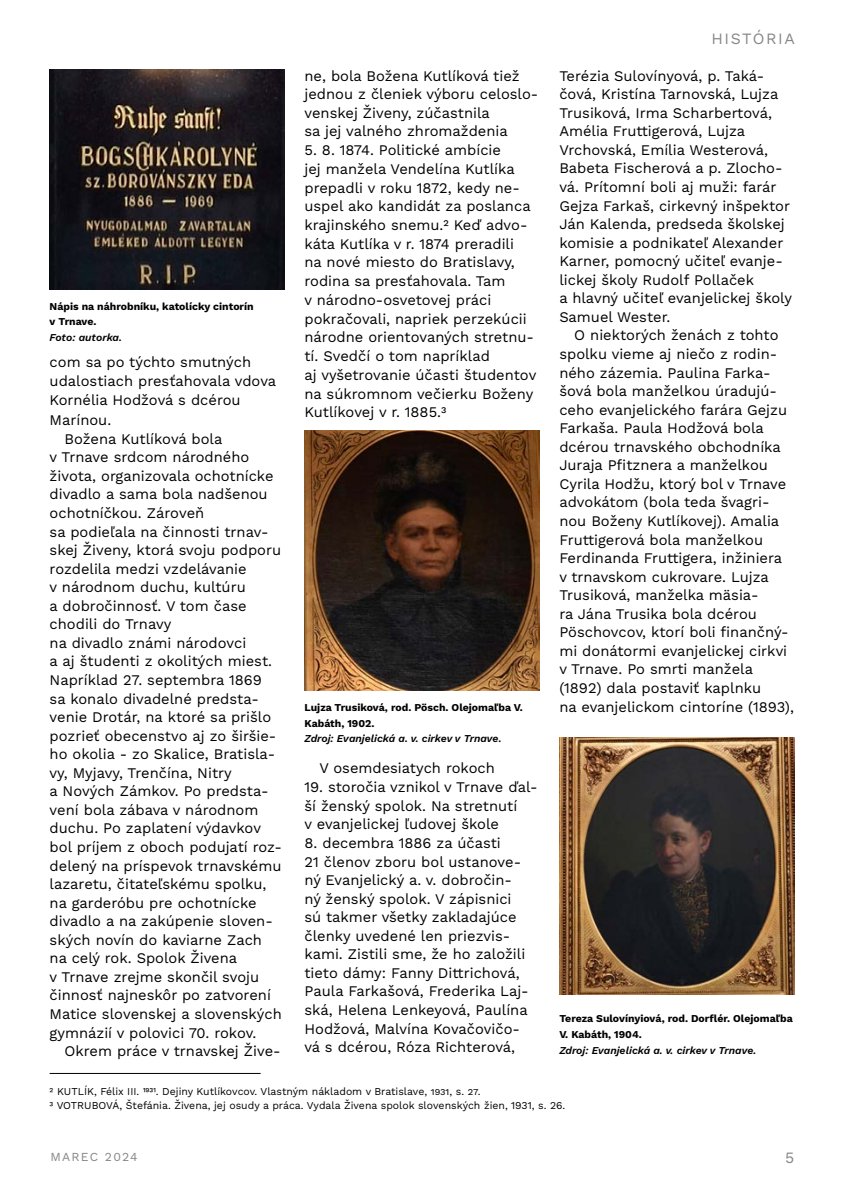
<style>
.page{position:relative;width:844px;height:1191px;background:#fff}
.page>*{position:absolute;margin:0;border:0;box-sizing:border-box;transform-origin:0 0}
.t1{font:15.75px "Work Sans";letter-spacing:.1em;color:#878787}
.t2{font:14.7px/18.6px "Work Sans";color:#000}
.t3{font:12.25px "Work Sans";letter-spacing:.1em;color:#878787}
.t4{font:10.5px/14px "Work Sans";color:#000}
.t5{font:700 10.5px/15.8px "Work Sans";color:#000}
.t6{font:italic 600 10.5px "Work Sans";color:#000}
</style>
<div class="page">
<hr style="left:50px;top:1073px;width:210px;height:1px;background:#000">
<img style="left:50px;top:70px;width:234px;height:220px">
<img style="left:559px;top:737px;width:235px;height:257px">
<img style="left:304px;top:430px;width:235px;height:260px">
<p class="t5" style="left:50px;top:298px;width:205px">Nápis na náhrobníku, katolícky cintorín v Trnave.</p>
<p class="t6" style="left:50px;top:330px;width:74px">Foto: autorka.</p>
<p class="t2" style="left:50px;top:352px;width:203px">com sa po týchto smutných</p>
<p class="t2" style="left:50px;top:371px;width:228px">udalostiach presťahovala vdova</p>
<p class="t2" style="left:50px;top:390px;width:192px">Kornélia Hodžová s dcérou</p>
<p class="t2" style="left:50px;top:409px;width:63px">Marínou.</p>
<p class="t2" style="left:64px;top:429px;width:159px">Božena Kutlíková bola</p>
<p class="t2" style="left:50px;top:447px;width:201px">v Trnave srdcom národného</p>
<p class="t2" style="left:50px;top:466px;width:225px">života, organizovala ochotnícke</p>
<p class="t2" style="left:50px;top:484px;width:219px">divadlo a sama bola nadšenou</p>
<p class="t2" style="left:50px;top:503px;width:156px">ochotníčkou. Zároveň</p>
<p class="t2" style="left:50px;top:521px;width:220px">sa podieľala na činnosti trnav-</p>
<p class="t2" style="left:50px;top:540px;width:233px">skej Živeny, ktorá svoju podporu</p>
<p class="t2" style="left:50px;top:559px;width:198px">rozdelila medzi vzdelávanie</p>
<p class="t2" style="left:50px;top:577px;width:197px">v národnom duchu, kultúru</p>
<p class="t2" style="left:50px;top:596px;width:198px">a dobročinnosť. V tom čase</p>
<p class="t2" style="left:50px;top:614px;width:123px">chodili do Trnavy</p>
<p class="t2" style="left:50px;top:633px;width:198px">na divadlo známi národovci</p>
<p class="t2" style="left:50px;top:651px;width:224px">a aj študenti z okolitých miest.</p>
<p class="t2" style="left:50px;top:670px;width:214px">Napríklad 27. septembra 1869</p>
<p class="t2" style="left:50px;top:688px;width:211px">sa konalo divadelné predsta-</p>
<p class="t2" style="left:50px;top:707px;width:223px">venie Drotár, na ktoré sa prišlo</p>
<p class="t2" style="left:50px;top:726px;width:228px">pozrieť obecenstvo aj zo širšie-</p>
<p class="t2" style="left:50px;top:744px;width:227px">ho okolia - zo Skalice, Bratisla-</p>
<p class="t2" style="left:50px;top:763px;width:183px">vy, Myjavy, Trenčína, Nitry</p>
<p class="t2" style="left:50px;top:781px;width:220px">a Nových Zámkov. Po predsta-</p>
<p class="t2" style="left:50px;top:800px;width:210px">vení bola zábava v národnom</p>
<p class="t2" style="left:50px;top:818px;width:213px">duchu. Po zaplatení výdavkov</p>
<p class="t2" style="left:50px;top:837px;width:234px">bol príjem z oboch podujatí roz-</p>
<p class="t2" style="left:50px;top:855px;width:233px">delený na príspevok trnavskému</p>
<p class="t2" style="left:50px;top:874px;width:218px">lazaretu, čitateľskému spolku,</p>
<p class="t2" style="left:50px;top:892px;width:208px">na garderóbu pre ochotnícke</p>
<p class="t2" style="left:50px;top:911px;width:225px">divadlo a na zakúpenie sloven-</p>
<p class="t2" style="left:50px;top:930px;width:214px">ských novín do kaviarne Zach</p>
<p class="t2" style="left:50px;top:948px;width:189px">na celý rok. Spolok Živena</p>
<p class="t2" style="left:50px;top:967px;width:211px">v Trnave zrejme skončil svoju</p>
<p class="t2" style="left:50px;top:985px;width:223px">činnosť najneskôr po zatvorení</p>
<p class="t2" style="left:50px;top:1004px;width:234px">Matice slovenskej a slovenských</p>
<p class="t2" style="left:50px;top:1022px;width:208px">gymnázií v polovici 70. rokov.</p>
<p class="t2" style="left:64px;top:1041px;width:218px">Okrem práce v trnavskej Žive-</p>
<p class="t2" style="left:304px;top:66px;width:235px">ne, bola Božena Kutlíková tiež jednou z členiek výboru celoslo&shy;venskej Živeny, zúčastnila<br>sa jej valného zhromaždenia</p>
<p class="t2" style="left:304px;top:140px;width:233px">5. 8. 1874. Politické ambície<br>jej manžela Vendelína Kutlíka prepadli v roku 1872, kedy ne&shy;uspel ako kandidát za poslanca krajinského snemu.2 Keď advo&shy;káta Kutlíka v r. 1874 preradili<br>na nové miesto do Bratislavy, rodina sa presťahovala. Tam<br>v národno-osvetovej práci pokračovali, napriek perzekúcii národne orientovaných stretnu&shy;tí. Svedčí o tom napríklad<br>aj vyšetrovanie účasti študentov na súkromnom večierku Boženy<br>Kutlíkovej v r. 1885.3</p>
<p class="t5" style="left:304px;top:699px;width:220px">Lujza Trusiková, rod. Pösch. Olejomaľba V.<br>Kabáth, 1902.</p>
<p class="t6" style="left:304px;top:731px;width:199px">Zdroj: Evanjelická a. v. cirkev v Trnave.</p>
<p class="t2" style="left:319px;top:758px;width:177px">V osemdesiatych rokoch</p>
<p class="t2" style="left:304px;top:777px;width:234px">19. storočia vznikol v Trnave ďal&shy;ší ženský spolok. Na stretnutí<br>v evanjelickej ľudovej škole</p>
<p class="t2" style="left:304px;top:833px;width:226px">8. decembra 1886 za účasti<br>21 členov zboru bol ustanove&shy;ný Evanjelický a. v. dobročin&shy;ný ženský spolok. V zápisnici sú takmer všetky zakladajúce členky uvedené len priezvis&shy;kami. Zistili sme, že ho založili tieto dámy: Fanny Dittrichová,<br>Paula Farkašová, Frederika Laj&shy;ská, Helena Lenkeyová, Paulína<br>Hodžová, Malvína Kovačovičo&shy;vá s dcérou, Róza Richterová,</p>
<p class="t1" style="left:711px;top:27px;width:85px">HISTÓRIA</p>
<p class="t2" style="left:559px;top:66px;width:234px">Terézia Sulovínyová, p. Taká&shy;čová, Kristína Tarnovská, Lujza<br>Trusiková, Irma Scharbertová,<br>Amélia Fruttigerová, Lujza<br>Vrchovská, Emília Westerová,<br>Babeta Fischerová a p. Zlocho&shy;vá. Prítomní boli aj muži: farár<br>Gejza Farkaš, cirkevný inšpektor<br>Ján Kalenda, predseda školskej komisie a podnikateľ Alexander<br>Karner, pomocný učiteľ evanje&shy;lickej školy Rudolf Pollaček<br>a hlavný učiteľ evanjelickej školy<br>Samuel Wester.</p>
<p class="t2" style="left:559px;top:325px;width:236px;text-indent:15px">O niektorých ženách z tohto spolku vieme aj niečo z rodin&shy;ného zázemia. Paulina Farka&shy;šová bola manželkou úradujú&shy;ceho evanjelického farára Gejzu<br>Farkaša. Paula Hodžová bola dcérou trnavského obchodníka<br>Juraja Pfitznera a manželkou<br>Cyrila Hodžu, ktorý bol v Trnave advokátom (bola teda švagri&shy;nou Boženy Kutlíkovej). Amalia<br>Fruttigerová bola manželkou<br>Ferdinanda Fruttigera, inžiniera<br>v trnavskom cukrovare. Lujza<br>Trusiková, manželka mäsia-<br>ra Jána Trusika bola dcérou<br>Pöschovcov, ktorí boli finančný&shy;mi donátormi evanjelickej cirkvi v Trnave. Po smrti manžela (1892) dala postaviť kaplnku<br>na evanjelickom cintoríne (1893),</p>
<p class="t5" style="left:559px;top:1010px;width:235px">Tereza Sulovínyiová, rod. Dorflér. Olejomaľba<br>V. Kabáth, 1904.</p>
<p class="t6" style="left:559px;top:1042px;width:199px">Zdroj: Evanjelická a. v. cirkev v Trnave.</p>
<p class="t4" style="left:50px;top:1083px;width:517px">2 KUTLÍK, Félix III. 1931. Dejiny Kutlíkovcov. Vlastným nákladom v Bratislave, 1931, s. 27.<br>3 VOTRUBOVÁ, Štefánia. Živena, jej osudy a práca. Vydala Živena spolok slovenských žien, 1931, s. 26.</p>
<p class="t3" style="left:51px;top:1147px;width:89px">MAREC 2024</p>
<p class="t1" style="left:784px;top:1146px;width:11px">5</p>
</div>
